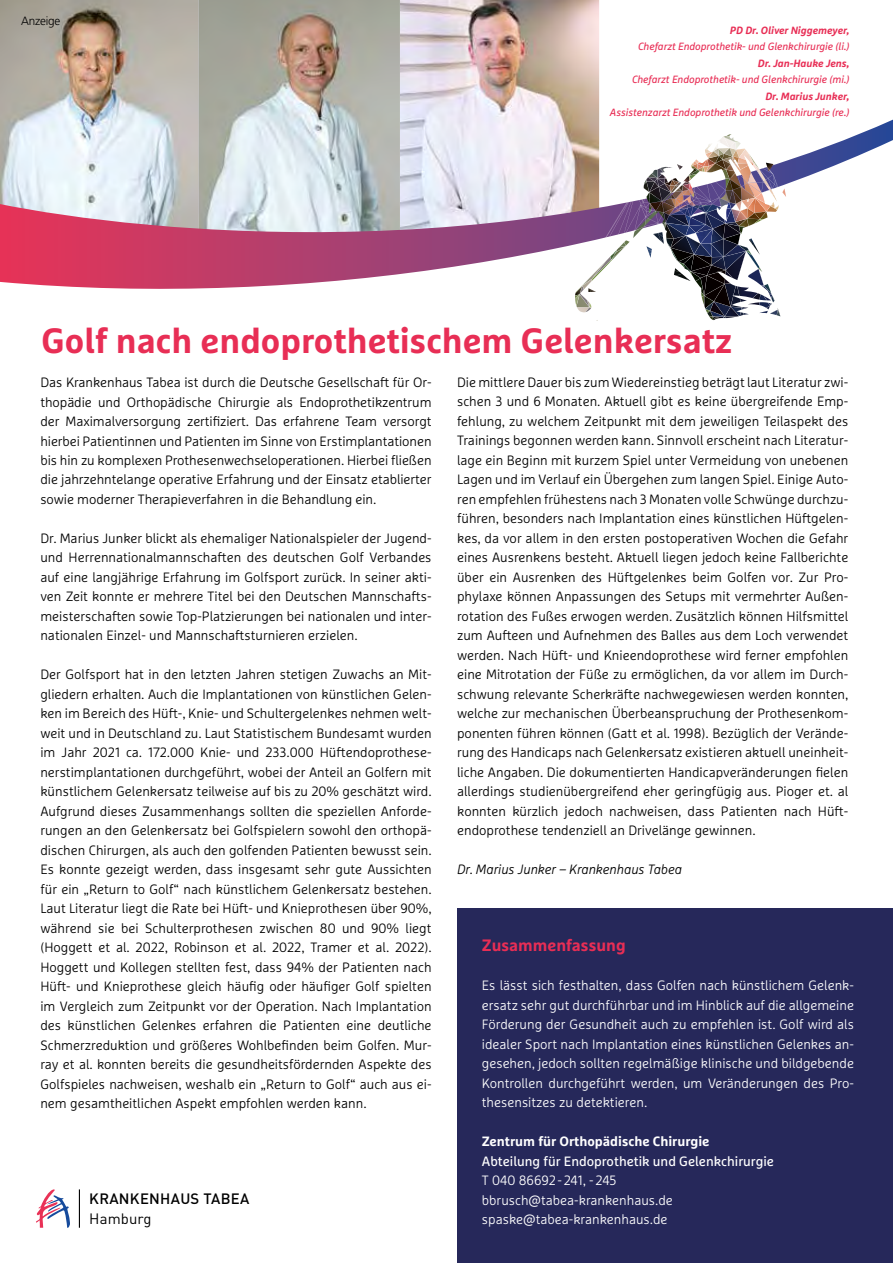
<style>
.page{position:relative;width:893px;height:1263px;background:#fff}
.page>*{position:absolute;margin:0;border:0;box-sizing:border-box;transform-origin:0 0}
.t1{font:700 35.1px "Marselis Pro";color:#e82e55}
.t2{font:700 16.5px "Marselis Pro";color:#e82e55}
.t3{font:500 14.85px "DINOT";letter-spacing:.02em;color:#000}
.t4{font:14.85px "DINOT";letter-spacing:.01em;color:#000}
.t5{font:300 13.5px/19.5px "Marselis Pro";color:#000;text-align:justify}
.t6{font:300 13.5px/19.5px "Marselis Pro";color:#fff;text-align:justify}
.t7{font:13.5px "Marselis Pro";color:#fff}
.t8{font:italic 300 13.5px "Marselis Pro";color:#000}
.t9{font:700 13.5px "Marselis Pro";color:#fff}
.t10{font:300 12px "Frutiger LT Std";letter-spacing:-.02em;color:#000}
.t11{font:italic 10.5px "Marselis Pro";color:#e82e55}
.t12{font:italic 700 10.5px "Marselis Pro";color:#e82e55}
</style>
<div class="page">
<img style="left:400px;top:0;width:199px;height:120px">
<img style="left:0;top:0;width:199px;height:120px">
<img style="left:199px;top:0;width:201px;height:120px">
<svg style="left:0;top:120px;width:893px;height:169px"></svg>
<div style="left:457px;top:909px;width:436px;height:354px;background:#26285a"></div>
<svg style="left:36px;top:1189px;width:34px;height:39px"></svg>
<hr style="left:79px;top:1189px;width:1px;height:39px;background:#000">
<img style="left:570px;top:122px;width:220px;height:199px">
<p class="t10" style="left:21px;top:14px;width:41px">Anzeige</p>
<p class="t12" style="left:730px;top:24px;width:121px">PD Dr. Oliver Niggemeyer,</p>
<p class="t11" style="left:638px;top:40px;width:213px">Chefarzt Endoprothetik- und Glenkchirurgie (li.)</p>
<p class="t12" style="left:758px;top:57px;width:93px">Dr. Jan-Hauke Jens,</p>
<p class="t11" style="left:632px;top:73px;width:219px">Chefarzt Endoprothetik- und Glenkchirurgie (mi.)</p>
<p class="t12" style="left:765px;top:90px;width:85px">Dr. Marius Junker,</p>
<p class="t11" style="left:610px;top:106px;width:241px">Assistenzarzt Endoprothetik und Gelenkchirurgie (re.)</p>
<h1 class="t1" style="left:42px;top:319px;width:692px">Golf nach endoprothetischem Gelenkersatz</h1>
<p class="t5" style="left:40px;top:372px;width:393px">Das Krankenhaus Tabea ist durch die Deutsche Gesellschaft für Or&shy;thopädie und Orthopädische Chirurgie als Endoprothetikzentrum der Maximalversorgung zertifiziert. Das erfahrene Team versorgt hierbei Patientinnen und Patienten im Sinne von Erstimplantationen bis hin zu komplexen Prothesenwechseloperationen. Hierbei fließen die jahrzehntelange operative Erfahrung und der Einsatz etablierter sowie moderner Therapieverfahren in die Behandlung ein.</p>
<p class="t5" style="left:40px;top:528px;width:393px">Dr. Marius Junker blickt als ehemaliger Nationalspieler der Jugend&shy;und Herrennationalmannschaften des deutschen Golf Verbandes auf eine langjährige Erfahrung im Golfsport zurück. In seiner akti&shy;ven Zeit konnte er mehrere Titel bei den Deutschen Mannschafts&shy;meisterschaften sowie Top-Platzierungen bei nationalen und inter&shy;nationalen Einzel- und Mannschaftsturnieren erzielen.</p>
<p class="t5" style="left:40px;top:665px;width:393px">Der Golfsport hat in den letzten Jahren stetigen Zuwachs an Mit&shy;gliedern erhalten. Auch die Implantationen von künstlichen Gelen&shy;ken im Bereich des Hüft-, Knie- und Schultergelenkes nehmen welt&shy;weit und in Deutschland zu. Laut Statistischem Bundesamt wurden im Jahr 2021 ca. 172.000 Knie- und 233.000 Hüftendoprothese&shy;nerstimplantationen durchgeführt, wobei der Anteil an Golfern mit künstlichem Gelenkersatz teilweise auf bis zu 20% geschätzt wird.<br>Aufgrund dieses Zusammenhangs sollten die speziellen Anforde&shy;rungen an den Gelenkersatz bei Golfspielern sowohl den orthopä&shy;dischen Chirurgen, als auch den golfenden Patienten bewusst sein.<br>Es konnte gezeigt werden, dass insgesamt sehr gute Aussichten für ein „Return to Golf“ nach künstlichem Gelenkersatz bestehen.<br>Laut Literatur liegt die Rate bei Hüft- und Knieprothesen über 90%, während sie bei Schulterprothesen zwischen 80 und 90% liegt (Hoggett et al. 2022, Robinson et al. 2022, Tramer et al. 2022).<br>Hoggett und Kollegen stellten fest, dass 94% der Patienten nach Hüft- und Knieprothese gleich häufig oder häufiger Golf spielten im Vergleich zum Zeitpunkt vor der Operation. Nach Implantation des künstlichen Gelenkes erfahren die Patienten eine deutliche Schmerzreduktion und größeres Wohlbefinden beim Golfen. Mur&shy;ray et al. konnten bereits die gesundheitsfördernden Aspekte des Golfspieles nachweisen, weshalb ein „Return to Golf“ auch aus ei&shy;nem gesamtheitlichen Aspekt empfohlen werden kann.</p>
<p class="t3" style="left:89px;top:1187px;width:162px">KRANKENHAUS TABEA</p>
<p class="t4" style="left:89px;top:1207px;width:64px">Hamburg</p>
<p class="t5" style="left:457px;top:372px;width:393px">Die mittlere Dauer bis zum Wiedereinstieg beträgt laut Literatur zwi&shy;schen 3 und 6 Monaten. Aktuell gibt es keine übergreifende Emp&shy;fehlung, zu welchem Zeitpunkt mit dem jeweiligen Teilaspekt des Trainings begonnen werden kann. Sinnvoll erscheint nach Literatur&shy;lage ein Beginn mit kurzem Spiel unter Vermeidung von unebenen Lagen und im Verlauf ein Übergehen zum langen Spiel. Einige Auto&shy;ren empfehlen frühestens nach 3 Monaten volle Schwünge durchzu&shy;führen, besonders nach Implantation eines künstlichen Hüftgelen&shy;kes, da vor allem in den ersten postoperativen Wochen die Gefahr eines Ausrenkens besteht. Aktuell liegen jedoch keine Fallberichte über ein Ausrenken des Hüftgelenkes beim Golfen vor. Zur Pro&shy;phylaxe können Anpassungen des Setups mit vermehrter Außen&shy;rotation des Fußes erwogen werden. Zusätzlich können Hilfsmittel zum Aufteen und Aufnehmen des Balles aus dem Loch verwendet werden. Nach Hüft- und Knieendoprothese wird ferner empfohlen eine Mitrotation der Füße zu ermöglichen, da vor allem im Durch&shy;schwung relevante Scherkräfte nachwegewiesen werden konnten, welche zur mechanischen Überbeanspruchung der Prothesenkom&shy;ponenten führen können (Gatt et al. 1998). Bezüglich der Verände&shy;rung des Handicaps nach Gelenkersatz existieren aktuell uneinheit&shy;liche Angaben. Die dokumentierten Handicapveränderungen fielen allerdings studienübergreifend eher geringfügig aus. Pioger et. al konnten kürzlich jedoch nachweisen, dass Patienten nach Hüft&shy;endoprothese tendenziell an Drivelänge gewinnen.</p>
<p class="t8" style="left:457px;top:861px;width:226px">Dr. Marius Junker – Krankenhaus Tabea</p>
<p class="t2" style="left:482px;top:935px;width:145px">Zusammenfassung</p>
<p class="t6" style="left:482px;top:975px;width:374px">Es lässt sich festhalten, dass Golfen nach künstlichem Gelenk&shy;ersatz sehr gut durchführbar und im Hinblick auf die allgemeine Förderung der Gesundheit auch zu empfehlen ist. Golf wird als idealer Sport nach Implantation eines künstlichen Gelenkes an&shy;gesehen, jedoch sollten regelmäßige klinische und bildgebende Kontrollen durchgeführt werden, um Veränderungen des Pro&shy;thesensitzes zu detektieren.</p>
<p class="t9" style="left:482px;top:1133px;width:229px">Zentrum für Orthopädische Chirurgie</p>
<p class="t7" style="left:482px;top:1153px;width:294px">Abteilung für Endoprothetik und Gelenkchirurgie</p>
<p class="t6" style="left:482px;top:1170px;width:193px;text-align:left">T 040 86692 - 241, - 245 bbrusch@tabea-krankenhaus.de spaske@tabea-krankenhaus.de</p>
</div>
